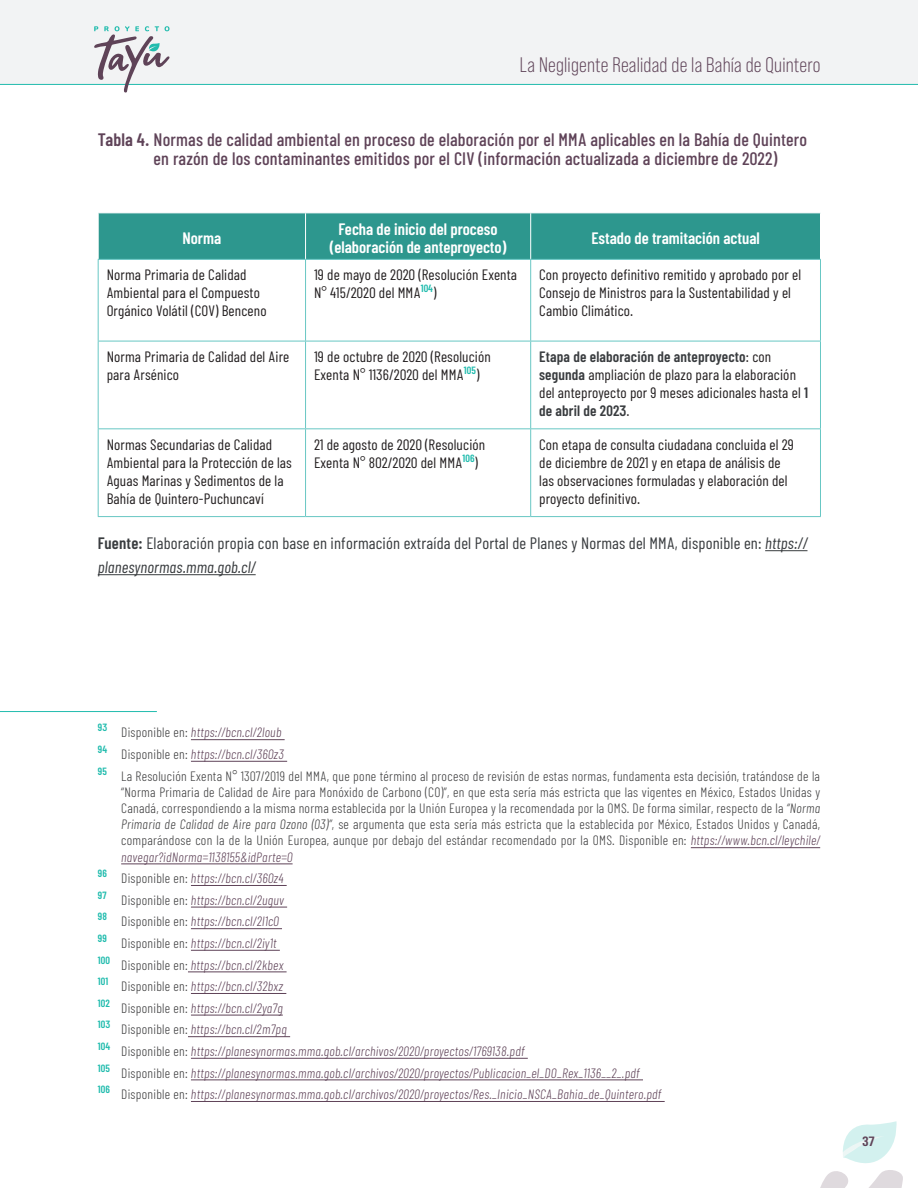
<style>
.page{position:relative;width:918px;height:1188px;background:#fff}
.page>*{position:absolute;margin:0;border:0;box-sizing:border-box;transform-origin:0 0}
.t1{font:21px "Bebas Neue Pro";letter-spacing:.01em;color:#5f4358}
.sub_tit_2{font:500 18px/19.5px "Barlow Condensed";letter-spacing:.01em;color:#5f4358}
.fuente{font:16.5px/24px "Barlow Condensed";letter-spacing:.01em;color:#393c3f}
.Tit_tablas{font:600 16.5px/18px "Barlow Condensed";color:#fff;text-align:center}
.Tx_tabla_C{font:15px/18px "Barlow Condensed";letter-spacing:.01em;color:#231f20}
.pie{font:300 13.5px/16.2px "Barlow Condensed";letter-spacing:.02em;color:#3e3e3f;text-align:justify}
.pie-2{font:italic 300 13.5px "Barlow Condensed";letter-spacing:.02em;color:#5f4358}
.pie_01{font:italic 300 13.5px "Barlow Condensed";letter-spacing:.02em;color:#5f4358}
.t2{font:700 13.5px "Bebas Neue Pro";color:#5f4358;scale:1.2 1}
.s1{font-weight:600}
.s2{font-weight:600;color:#393c3f}
.s3{font-style:italic}
.s4{font-style:normal;color:#3e3e3f}
.s5{font-style:italic;color:#5f4358}
</style>
<div class="page">
<svg style="left:820px;top:1121px;width:83px;height:67px"></svg>
<hr style="left:765px;top:550px;width:42px;height:1px;background:#393c3f">
<hr style="left:98px;top:574px;width:158px;height:1px;background:#393c3f">
<div style="left:99px;top:213px;width:721px;height:46px;background:#2d978e"></div>
<hr style="left:305px;top:213px;width:1px;height:46px;background:#fff">
<hr style="left:530px;top:213px;width:1px;height:46px;background:#fff">
<hr style="left:305px;top:260px;width:1px;height:81px;background:#68c7c4">
<hr style="left:530px;top:260px;width:1px;height:81px;background:#68c7c4">
<hr style="left:98px;top:341px;width:208px;height:1px;background:#68c7c4">
<hr style="left:306px;top:341px;width:225px;height:1px;background:#68c7c4">
<hr style="left:305px;top:341px;width:1px;height:87px;background:#68c7c4">
<hr style="left:531px;top:341px;width:290px;height:1px;background:#68c7c4">
<hr style="left:530px;top:341px;width:1px;height:87px;background:#68c7c4">
<hr style="left:98px;top:428px;width:208px;height:1px;background:#68c7c4">
<hr style="left:306px;top:428px;width:225px;height:1px;background:#68c7c4">
<hr style="left:305px;top:429px;width:1px;height:87px;background:#68c7c4">
<hr style="left:531px;top:428px;width:290px;height:1px;background:#68c7c4">
<hr style="left:530px;top:429px;width:1px;height:87px;background:#68c7c4">
<hr style="left:98px;top:259px;width:208px;height:1px;background:#68c7c4">
<hr style="left:98px;top:260px;width:1px;height:81px;background:#68c7c4">
<hr style="left:306px;top:259px;width:225px;height:1px;background:#68c7c4">
<hr style="left:531px;top:259px;width:290px;height:1px;background:#68c7c4">
<hr style="left:820px;top:260px;width:1px;height:81px;background:#68c7c4">
<hr style="left:98px;top:341px;width:1px;height:87px;background:#68c7c4">
<hr style="left:820px;top:341px;width:1px;height:87px;background:#68c7c4">
<hr style="left:98px;top:429px;width:1px;height:87px;background:#68c7c4">
<hr style="left:820px;top:429px;width:1px;height:87px;background:#68c7c4">
<hr style="left:98px;top:516px;width:208px;height:1px;background:#68c7c4">
<hr style="left:306px;top:516px;width:225px;height:1px;background:#68c7c4">
<hr style="left:531px;top:516px;width:290px;height:1px;background:#68c7c4">
<hr style="left:0;top:711px;width:157px;height:1px;background:#22bcae">
<hr style="left:191px;top:739px;width:94px;height:1px;background:#5f4358">
<hr style="left:191px;top:761px;width:96px;height:1px;background:#5f4358">
<hr style="left:691px;top:847px;width:129px;height:1px;background:#5f4358">
<hr style="left:121px;top:864px;width:172px;height:1px;background:#5f4358">
<hr style="left:191px;top:885px;width:96px;height:1px;background:#5f4358">
<hr style="left:191px;top:907px;width:96px;height:1px;background:#5f4358">
<hr style="left:191px;top:928px;width:91px;height:1px;background:#5f4358">
<hr style="left:191px;top:950px;width:89px;height:1px;background:#5f4358">
<hr style="left:188px;top:972px;width:99px;height:1px;background:#5f4358">
<hr style="left:191px;top:993px;width:95px;height:1px;background:#5f4358">
<hr style="left:191px;top:1015px;width:92px;height:1px;background:#5f4358">
<hr style="left:188px;top:1036px;width:102px;height:1px;background:#5f4358">
<hr style="left:191px;top:1058px;width:337px;height:1px;background:#5f4358">
<hr style="left:191px;top:1080px;width:452px;height:1px;background:#5f4358">
<hr style="left:191px;top:1101px;width:474px;height:1px;background:#5f4358">
<div style="left:0;top:0;width:918px;height:85px;background:#f2f3f4"></div>
<hr style="left:0;top:84px;width:918px;height:1px;background:#22bcae">
<svg style="left:94px;top:26px;width:77px;height:67px"></svg>
<h1 class="t1" style="left:520px;top:53px;width:302px">La Negligente Realidad de la Bahía de Quintero</h1>
<p class="sub_tit_2" style="left:154px;top:129px;width:655px;text-indent:-56px"><span class="s1">Tabla 4.</span> Normas de calidad ambiental en proceso de elaboración por el MMA aplicables en la Bahía de Quintero en razón de los contaminantes emitidos por el CIV (información actualizada a diciembre de 2022)</p>
<p class="Tit_tablas" style="left:182px;top:229px;width:40px">Norma</p>
<p class="Tit_tablas" style="left:330px;top:220px;width:178px">Fecha de inicio del proceso (elaboración de anteproyecto)</p>
<p class="Tit_tablas" style="left:591px;top:229px;width:170px">Estado de tramitación actual</p>
<p class="Tx_tabla_C" style="left:107px;top:266px;width:161px">Norma Primaria de Calidad<br>Ambiental para el Compuesto<br>Orgánico Volátil (COV) Benceno</p>
<p class="Tx_tabla_C" style="left:314px;top:266px;width:205px">19 de mayo de 2020 (Resolución Exenta<br>N° 415/2020 del MMA<sup>104</sup>)</p>
<p class="Tx_tabla_C" style="left:539px;top:266px;width:263px">Con proyecto definitivo remitido y aprobado por el<br>Consejo de Ministros para la Sustentabilidad y el<br>Cambio Climático.</p>
<p class="Tx_tabla_C" style="left:107px;top:347px;width:184px">Norma Primaria de Calidad del Aire para Arsénico</p>
<p class="Tx_tabla_C" style="left:314px;top:347px;width:178px">19 de octubre de 2020 (Resolución<br>Exenta N° 1136/2020 del MMA<sup>105</sup>)</p>
<p class="Tx_tabla_C" style="left:539px;top:347px;width:270px"><span class="s2">Etapa de elaboración de anteproyecto</span>: con <span class="s2">segunda</span> ampliación de plazo para la elaboración del anteproyecto por 9 meses adicionales hasta el <span class="s2">1 de abril de 2023</span>.</p>
<p class="Tx_tabla_C" style="left:107px;top:435px;width:187px">Normas Secundarias de Calidad<br>Ambiental para la Protección de las<br>Aguas Marinas y Sedimentos de la<br>Bahía de Quintero-Puchuncaví</p>
<p class="Tx_tabla_C" style="left:314px;top:435px;width:173px">21 de agosto de 2020 (Resolución<br>Exenta N° 802/2020 del MMA<sup>106</sup>)</p>
<p class="Tx_tabla_C" style="left:539px;top:435px;width:256px">Con etapa de consulta ciudadana concluida el 29 de diciembre de 2021 y en etapa de análisis de las observaciones formuladas y elaboración del proyecto definitivo.</p>
<p class="fuente" style="left:98px;top:531px;width:711px"><span class="s1">Fuente:</span> Elaboración propia con base en información extraída del Portal de Planes y Normas del MMA, disponible en: <span class="s3">https:// planesynormas.mma.gob.cl/</span></p>
<p class="pie_01" style="left:98px;top:724px;width:185px"><sup>93</sup> <span class="s4">Disponible en:</span> https://bcn.cl/2loub</p>
<p class="pie-2" style="left:98px;top:746px;width:188px"><sup>94</sup> <span class="s4">Disponible en:</span> https://bcn.cl/360z3</p>
<p class="pie" style="left:121px;top:767px;width:701px;text-indent:-23px"><sup>95</sup> La Resolución Exenta N° 1307/2019 del MMA, que pone término al proceso de revisión de estas normas, fundamenta esta decisión, tratándose de la “Norma Primaria de Calidad de Aire para Monóxido de Carbono (CO)”, en que esta sería más estricta que las vigentes en México, Estados Unidas y Canadá, correspondiendo a la misma norma establecida por la Unión Europea y la recomendada por la OMS. De forma similar, respecto de la <span class="s3">“Norma Primaria de Calidad de Aire para Ozono (03)”</span>, se argumenta que esta sería más estricta que la establecida por México, Estados Unidos y Canadá, comparándose con la de la Unión Europea, aunque por debajo del estándar recomendado por la OMS. Disponible en: <span class="s5">https://www.bcn.cl/leychile/ navegar?idNorma=1138155&amp;idParte=0</span></p>
<p class="pie-2" style="left:98px;top:870px;width:187px"><sup>96</sup> <span class="s4">Disponible en:</span> https://bcn.cl/360z4</p>
<p class="pie-2" style="left:98px;top:892px;width:188px"><sup>97</sup> <span class="s4">Disponible en:</span> https://bcn.cl/2uguv</p>
<p class="pie-2" style="left:98px;top:913px;width:183px"><sup>98</sup> <span class="s4">Disponible en:</span> https://bcn.cl/2l1c0</p>
<p class="pie-2" style="left:98px;top:935px;width:180px"><sup>99</sup> <span class="s4">Disponible en:</span> https://bcn.cl/2iy1t</p>
<p class="pie-2" style="left:98px;top:956px;width:187px"><sup>100</sup> <span class="s4">Disponible en:</span> https://bcn.cl/2kbex</p>
<p class="pie-2" style="left:98px;top:978px;width:187px"><sup>101</sup> <span class="s4">Disponible en:</span> https://bcn.cl/32bxz</p>
<p class="pie-2" style="left:98px;top:1000px;width:187px"><sup>102</sup> <span class="s4">Disponible en:</span> https://bcn.cl/2ya7g</p>
<p class="pie-2" style="left:98px;top:1021px;width:191px"><sup>103</sup> <span class="s4">Disponible en:</span> https://bcn.cl/2m7pq</p>
<p class="pie-2" style="left:98px;top:1043px;width:428px"><sup>104</sup> <span class="s4">Disponible en:</span> https://planesynormas.mma.gob.cl/archivos/2020/proyectos/1769138.pdf</p>
<p class="pie-2" style="left:98px;top:1064px;width:544px"><sup>105</sup> <span class="s4">Disponible en:</span> https://planesynormas.mma.gob.cl/archivos/2020/proyectos/Publicacion_el_DO_Rex_1136__2_.pdf</p>
<p class="pie-2" style="left:98px;top:1086px;width:565px"><sup>106</sup> <span class="s4">Disponible en:</span> https://planesynormas.mma.gob.cl/archivos/2020/proyectos/Res._Inicio_NSCA_Bahia_de_Quintero.pdf</p>
<p class="t2" style="left:863px;top:1134px;width:12px">37</p>
</div>
